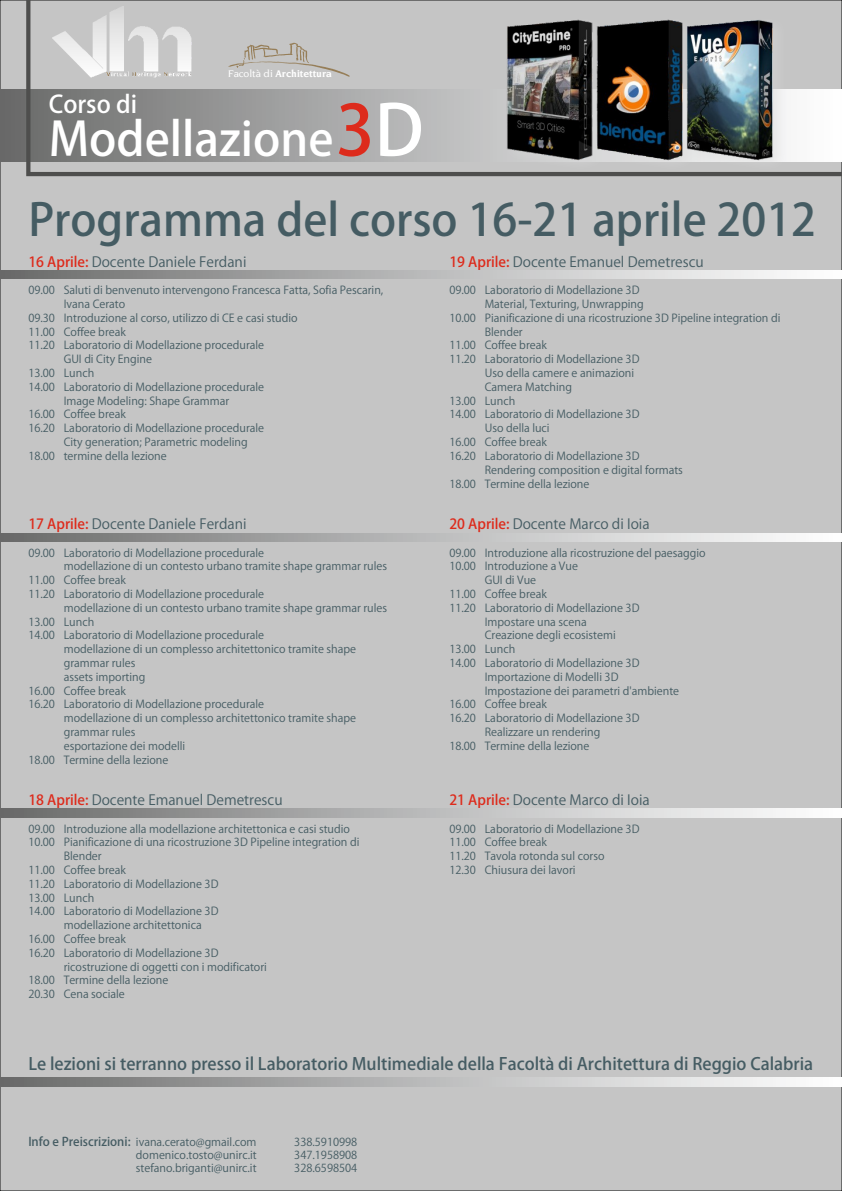
<style>
.page{position:relative;width:842px;height:1191px;background:#c5c5c5}
.page>*{position:absolute;margin:0;border:0;box-sizing:border-box;transform-origin:0 0}
.t1{font:500 46.4px "Koz Go Pro";color:#fff}
.t2{font:500 44.3px "Koz Go Pro";color:#455c63}
.t3{font:500 24px "Koz Go Pro";color:#fff}
.t4{font:500 16.9px "Koz Go Pro";color:#455c63}
.t5{font:14px "Koz Go Pro";color:#455c63}
.t6{font:11px/13.8px "Koz Go Pro";color:#455c63}
.t7{font:700 10.5px "Novarese";color:#fff}
.s1{font-weight:500}
.s2{font-size:69.1px;color:#dd2b1c}
.s3{font-size:69.1px}
.s4{font-weight:500;color:#dd2b1c}
.s5{font-weight:500;font-size:12px}
</style>
<div class="page">
<div style="left:1px;top:90px;width:841px;height:71px;background:#6a6a6a"></div>
<svg style="left:24px;top:0;width:818px;height:178px;background:#b0b0b0"></svg>
<svg style="left:228px;top:43px;width:122px;height:34px;background:#c0beba"></svg>
<img style="left:52px;top:7px;width:140px;height:70px">
<div style="left:500px;top:17px;width:289px;height:155px;background:#d9d9da;opacity:.49"></div>
<img style="left:596px;top:19px;width:86px;height:141px">
<img style="left:502px;top:19px;width:94px;height:141px">
<img style="left:682px;top:19px;width:94px;height:141px">
<svg style="left:1px;top:270px;width:841px;height:9px;background:#b7b7b7"></svg>
<svg style="left:0;top:533px;width:842px;height:9px;background:#b7b7b7"></svg>
<svg style="left:0;top:808px;width:842px;height:9px;background:#b7b7b7"></svg>
<svg style="left:0;top:1077px;width:842px;height:9px;background:#b7b7b7"></svg>
<p class="t7" style="left:228px;top:69px;width:106px"><span class="s1">Facoltà di</span> Architettura</p>
<h3 class="t3" style="left:49px;top:92px;width:90px">Corso di</h3>
<h1 class="t1" style="left:49px;top:115px;width:376px">Modellazione<span class="s2">3</span><span class="s3">D</span></h1>
<h2 class="t2" style="left:28px;top:197px;width:789px">Programma del corso 16-21 aprile 2012</h2>
<p class="t5" style="left:449px;top:254px;width:256px"><span class="s4">19 Aprile:</span> Docente Emanuel Demetrescu</p>
<p class="t5" style="left:28px;top:254px;width:220px"><span class="s4">16 Aprile:</span> Docente Daniele Ferdani</p>
<p class="t6" style="left:28px;top:283px;width:356px">09.00 Saluti di benvenuto intervengono Francesca Fatta, Sofia Pescarin,</p>
<p class="t6" style="left:64px;top:297px;width:63px">Ivana Cerato</p>
<p class="t6" style="left:28px;top:311px;width:271px">09.30 Introduzione al corso, utilizzo di CE e casi studio</p>
<p class="t6" style="left:28px;top:324px;width:99px">11.00 Coffee break</p>
<p class="t6" style="left:28px;top:338px;width:237px">11.20 Laboratorio di Modellazione procedurale</p>
<p class="t6" style="left:64px;top:352px;width:90px">GUI di City Engine</p>
<p class="t6" style="left:28px;top:366px;width:67px">13.00 Lunch</p>
<p class="t6" style="left:28px;top:380px;width:237px">14.00 Laboratorio di Modellazione procedurale</p>
<p class="t6" style="left:64px;top:393px;width:167px">Image Modeling: Shape Grammar</p>
<p class="t6" style="left:28px;top:407px;width:99px">16.00 Coffee break</p>
<p class="t6" style="left:28px;top:421px;width:237px">16.20 Laboratorio di Modellazione procedurale</p>
<p class="t6" style="left:64px;top:435px;width:185px">City generation; Parametric modeling</p>
<p class="t6" style="left:28px;top:449px;width:140px">18.00 termine della lezione</p>
<p class="t5" style="left:28px;top:516px;width:220px"><span class="s4">17 Aprile:</span> Docente Daniele Ferdani</p>
<p class="t6" style="left:28px;top:545px;width:237px">09.00 Laboratorio di Modellazione procedurale</p>
<p class="t6" style="left:64px;top:559px;width:325px">modellazione di un contesto urbano tramite shape grammar rules</p>
<p class="t6" style="left:28px;top:573px;width:99px">11.00 Coffee break</p>
<p class="t6" style="left:28px;top:587px;width:237px">11.20 Laboratorio di Modellazione procedurale</p>
<p class="t6" style="left:64px;top:600px;width:325px">modellazione di un contesto urbano tramite shape grammar rules</p>
<p class="t6" style="left:28px;top:614px;width:67px">13.00 Lunch</p>
<p class="t6" style="left:28px;top:628px;width:237px">14.00 Laboratorio di Modellazione procedurale</p>
<p class="t6" style="left:64px;top:642px;width:294px">modellazione di un complesso architettonico tramite shape</p>
<p class="t6" style="left:64px;top:656px;width:73px">grammar rules</p>
<p class="t6" style="left:64px;top:669px;width:83px">assets importing</p>
<p class="t6" style="left:28px;top:683px;width:99px">16.00 Coffee break</p>
<p class="t6" style="left:28px;top:697px;width:237px">16.20 Laboratorio di Modellazione procedurale</p>
<p class="t6" style="left:64px;top:711px;width:294px">modellazione di un complesso architettonico tramite shape</p>
<p class="t6" style="left:64px;top:725px;width:73px">grammar rules</p>
<p class="t6" style="left:64px;top:738px;width:123px">esportazione dei modelli</p>
<p class="t6" style="left:28px;top:752px;width:142px">18.00 Termine della lezione</p>
<p class="t5" style="left:28px;top:792px;width:256px"><span class="s4">18 Aprile:</span> Docente Emanuel Demetrescu</p>
<p class="t6" style="left:28px;top:821px;width:323px">09.00 Introduzione alla modellazione architettonica e casi studio</p>
<p class="t6" style="left:28px;top:835px;width:333px">10.00 Pianificazione di una ricostruzione 3D Pipeline integration di</p>
<p class="t6" style="left:64px;top:849px;width:39px">Blender</p>
<p class="t6" style="left:28px;top:863px;width:99px">11.00 Coffee break</p>
<p class="t6" style="left:28px;top:876px;width:192px">11.20 Laboratorio di Modellazione 3D</p>
<p class="t6" style="left:28px;top:890px;width:67px">13.00 Lunch</p>
<p class="t6" style="left:28px;top:904px;width:192px">14.00 Laboratorio di Modellazione 3D</p>
<p class="t6" style="left:64px;top:918px;width:139px">modellazione architettonica</p>
<p class="t6" style="left:28px;top:932px;width:99px">16.00 Coffee break</p>
<p class="t6" style="left:28px;top:945px;width:192px">16.20 Laboratorio di Modellazione 3D</p>
<p class="t6" style="left:64px;top:959px;width:205px">ricostruzione di oggetti con i modificatori</p>
<p class="t6" style="left:28px;top:973px;width:142px">18.00 Termine della lezione</p>
<p class="t6" style="left:28px;top:987px;width:98px">20.30 Cena sociale</p>
<p class="t6" style="left:449px;top:283px;width:192px">09.00 Laboratorio di Modellazione 3D</p>
<p class="t6" style="left:485px;top:297px;width:160px">Material, Texturing, Unwrapping</p>
<p class="t6" style="left:449px;top:311px;width:333px">10.00 Pianificazione di una ricostruzione 3D Pipeline integration di</p>
<p class="t6" style="left:485px;top:324px;width:39px">Blender</p>
<p class="t6" style="left:449px;top:338px;width:99px">11.00 Coffee break</p>
<p class="t6" style="left:449px;top:352px;width:192px">11.20 Laboratorio di Modellazione 3D</p>
<p class="t6" style="left:485px;top:366px;width:151px">Uso della camere e animazioni</p>
<p class="t6" style="left:485px;top:380px;width:89px">Camera Matching</p>
<p class="t6" style="left:449px;top:393px;width:67px">13.00 Lunch</p>
<p class="t6" style="left:449px;top:407px;width:192px">14.00 Laboratorio di Modellazione 3D</p>
<p class="t6" style="left:485px;top:421px;width:66px">Uso della luci</p>
<p class="t6" style="left:449px;top:435px;width:99px">16.00 Coffee break</p>
<p class="t6" style="left:449px;top:449px;width:192px">16.20 Laboratorio di Modellazione 3D</p>
<p class="t6" style="left:485px;top:462px;width:200px">Rendering composition e digital formats</p>
<p class="t6" style="left:449px;top:476px;width:142px">18.00 Termine della lezione</p>
<p class="t5" style="left:449px;top:516px;width:202px"><span class="s4">20 Aprile:</span> Docente Marco di Ioia</p>
<p class="t6" style="left:449px;top:545px;width:258px">09.00 Introduzione alla ricostruzione del paesaggio</p>
<p class="t6" style="left:449px;top:559px;width:130px">10.00 Introduzione a Vue</p>
<p class="t6" style="left:485px;top:573px;width:53px">GUI di Vue</p>
<p class="t6" style="left:449px;top:587px;width:99px">11.00 Coffee break</p>
<p class="t6" style="left:449px;top:600px;width:192px">11.20 Laboratorio di Modellazione 3D</p>
<p class="t6" style="left:485px;top:614px;width:103px">Impostare una scena</p>
<p class="t6" style="left:485px;top:628px;width:133px">Creazione degli ecosistemi</p>
<p class="t6" style="left:449px;top:642px;width:67px">13.00 Lunch</p>
<p class="t6" style="left:449px;top:656px;width:192px">14.00 Laboratorio di Modellazione 3D</p>
<p class="t6" style="left:485px;top:669px;width:135px">Importazione di Modelli 3D</p>
<p class="t6" style="left:485px;top:683px;width:196px">Impostazione dei parametri d'ambiente</p>
<p class="t6" style="left:449px;top:697px;width:99px">16.00 Coffee break</p>
<p class="t6" style="left:449px;top:711px;width:192px">16.20 Laboratorio di Modellazione 3D</p>
<p class="t6" style="left:485px;top:725px;width:117px">Realizzare un rendering</p>
<p class="t6" style="left:449px;top:738px;width:142px">18.00 Termine della lezione</p>
<p class="t5" style="left:449px;top:792px;width:202px"><span class="s4">21 Aprile:</span> Docente Marco di Ioia</p>
<p class="t6" style="left:449px;top:821px;width:192px">09.00 Laboratorio di Modellazione 3D<br>11.00 Coffee break<br>11.20 Tavola rotonda sul corso<br>12.30 Chiusura dei lavori</p>
<h3 class="t4" style="left:28px;top:1054px;width:786px">Le lezioni si terranno presso il Laboratorio Multimediale della Facoltà di Architettura di Reggio Calabria</h3>
<p class="t6" style="left:28px;top:1135px;width:230px"><span class="s5">Info e Preiscrizioni:</span> ivana.cerato@gmail.com</p>
<p class="t6" style="left:294px;top:1134px;width:65px">338.5910998</p>
<p class="t6" style="left:136px;top:1148px;width:122px">domenico.tosto@unirc.it</p>
<p class="t6" style="left:294px;top:1147px;width:65px">347.1958908</p>
<p class="t6" style="left:136px;top:1160px;width:122px">stefano.briganti@unirc.it</p>
<p class="t6" style="left:294px;top:1160px;width:65px">328.6598504</p>
</div>
